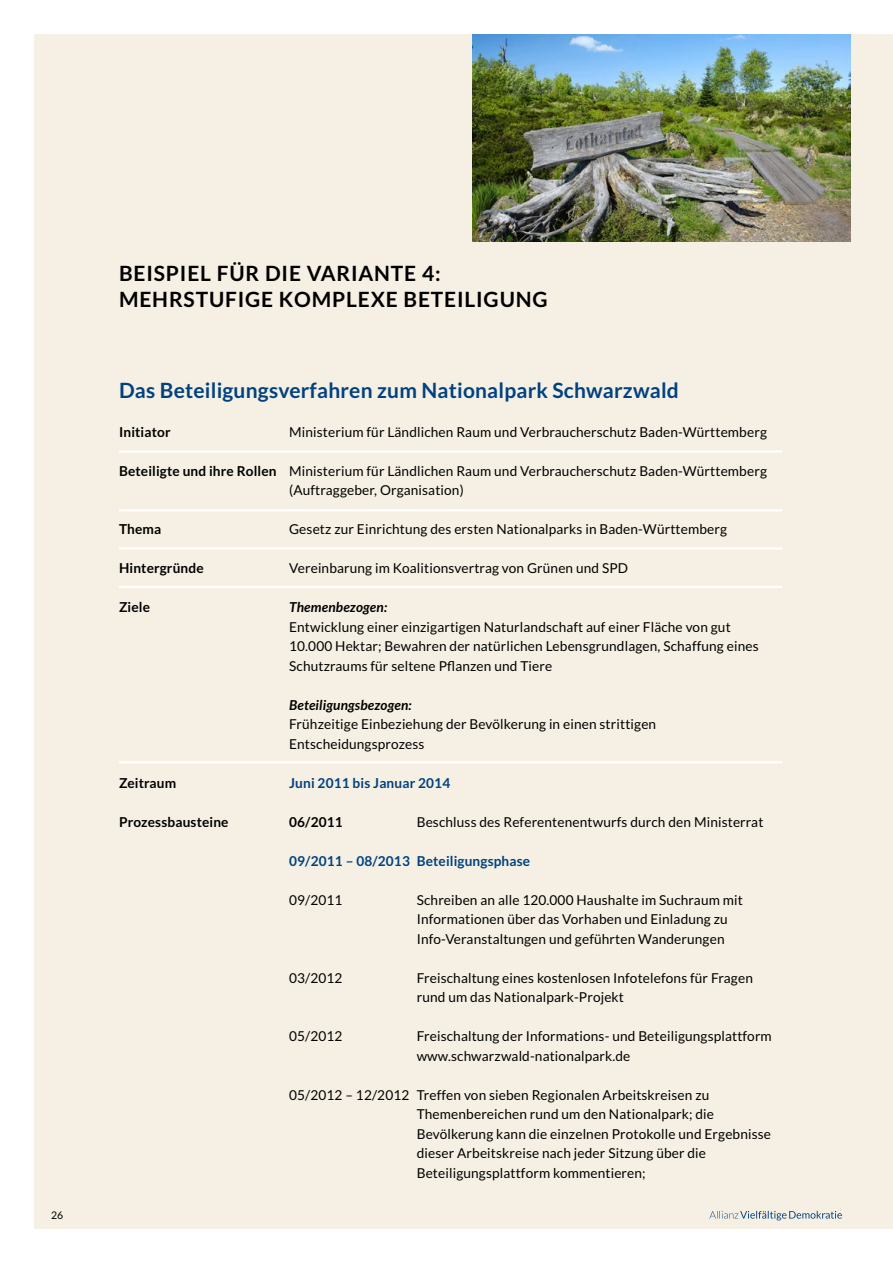
<style>
.page{position:relative;width:893px;height:1263px;background:#fff}
.page>*{position:absolute;margin:0;border:0;box-sizing:border-box;transform-origin:0 0}
.t1{font:700 21px/25.2px "Lato";letter-spacing:.04em;color:#000}
.t2{font:700 21px "Lato";letter-spacing:.01em;color:#004180}
.t3{font:13.65px/19.5px "Lato";letter-spacing:.01em;color:#000}
.t4{font:700 13.65px "Lato";letter-spacing:.01em;color:#000}
.t5{font:700 13.65px "Lato";letter-spacing:.01em;color:#004180}
.t6{font:italic 700 13.65px "Lato";letter-spacing:.01em;color:#000}
.t7{font:10.5px "Lato";color:#000}
.s1{font-weight:700}
</style>
<div class="page">
<div style="left:34px;top:34px;width:859px;height:1195px;background:#f5f0e3"></div>
<hr style="left:119px;top:450px;width:663px;height:3px;background:#fff">
<hr style="left:119px;top:547px;width:663px;height:3px;background:#fff">
<hr style="left:119px;top:509px;width:663px;height:2px;background:#fff">
<hr style="left:119px;top:586px;width:663px;height:2px;background:#fff">
<hr style="left:119px;top:761px;width:663px;height:2px;background:#fff">
<img style="left:472px;top:34px;width:378px;height:208px">
<svg style="left:709px;top:1211px;width:133px;height:9px"></svg>
<p class="t7" style="left:51px;top:1209px;width:14px">26</p>
<h1 class="t1" style="left:119px;top:261px;width:430px">BEISPIEL FÜR DIE VARIANTE 4:<br>MEHRSTUFIGE KOMPLEXE BETEILIGUNG</h1>
<h1 class="t2" style="left:119px;top:378px;width:561px">Das Beteiligungsverfahren zum Nationalpark Schwarzwald</h1>
<p class="t4" style="left:119px;top:424px;width:53px">Initiator</p>
<p class="t3" style="left:289px;top:422px;width:479px">Ministerium für Ländlichen Raum und Verbraucherschutz Baden-Württemberg</p>
<p class="t3" style="left:289px;top:461px;width:479px;text-indent:-170px"><span class="s1">Beteiligte und ihre Rollen</span> Ministerium für Ländlichen Raum und Verbraucherschutz Baden-Württemberg (Auftraggeber, Organisation)</p>
<p class="t4" style="left:119px;top:521px;width:44px">Thema</p>
<p class="t3" style="left:289px;top:519px;width:439px">Gesetz zur Einrichtung des ersten Nationalparks in Baden-Württemberg</p>
<p class="t4" style="left:119px;top:560px;width:86px">Hintergründe</p>
<p class="t3" style="left:289px;top:558px;width:341px">Vereinbarung im Koalitionsvertrag von Grünen und SPD</p>
<p class="t4" style="left:119px;top:599px;width:32px">Ziele</p>
<p class="t6" style="left:289px;top:599px;width:99px">Themenbezogen:</p>
<p class="t3" style="left:289px;top:617px;width:471px">Entwicklung einer einzigartigen Naturlandschaft auf einer Fläche von gut<br>10.000 Hektar; Bewahren der natürlichen Lebensgrundlagen, Schaffung eines<br>Schutzraums für seltene Pflanzen und Tiere</p>
<p class="t6" style="left:289px;top:697px;width:124px">Beteiligungsbezogen:</p>
<p class="t3" style="left:289px;top:714px;width:369px">Frühzeitige Einbeziehung der Bevölkerung in einen strittigen<br>Entscheidungsprozess</p>
<p class="t4" style="left:119px;top:775px;width:59px">Zeitraum</p>
<p class="t5" style="left:289px;top:775px;width:163px">Juni 2011 bis Januar 2014</p>
<p class="t4" style="left:119px;top:814px;width:111px">Prozessbausteine</p>
<p class="t4" style="left:289px;top:814px;width:55px">06/2011</p>
<p class="t3" style="left:417px;top:812px;width:348px">Beschluss des Referentenentwurfs durch den Ministerrat</p>
<p class="t5" style="left:289px;top:853px;width:243px">09/2011 – 08/2013 Beteiligungsphase</p>
<p class="t3" style="left:289px;top:890px;width:55px">09/2011</p>
<p class="t3" style="left:417px;top:890px;width:328px">Schreiben an alle 120.000 Haushalte im Suchraum mit<br>Informationen über das Vorhaben und Einladung zu<br>Info-Veranstaltungen und geführten Wanderungen</p>
<p class="t3" style="left:289px;top:968px;width:55px">03/2012</p>
<p class="t3" style="left:417px;top:968px;width:338px">Freischaltung eines kostenlosen Infotelefons für Fragen rund um das Nationalpark-Projekt</p>
<p class="t3" style="left:289px;top:1026px;width:55px">05/2012</p>
<p class="t3" style="left:417px;top:1026px;width:357px">Freischaltung der Informations- und Beteiligungsplattform www.schwarzwald-nationalpark.de</p>
<p class="t3" style="left:417px;top:1085px;width:356px;text-indent:-128px">05/2012 – 12/2012 Treffen von sieben Regionalen Arbeitskreisen zu Themenbereichen rund um den Nationalpark; die Bevölkerung kann die einzelnen Protokolle und Ergebnisse dieser Arbeitskreise nach jeder Sitzung über die Beteiligungsplattform kommentieren;</p>
</div>
